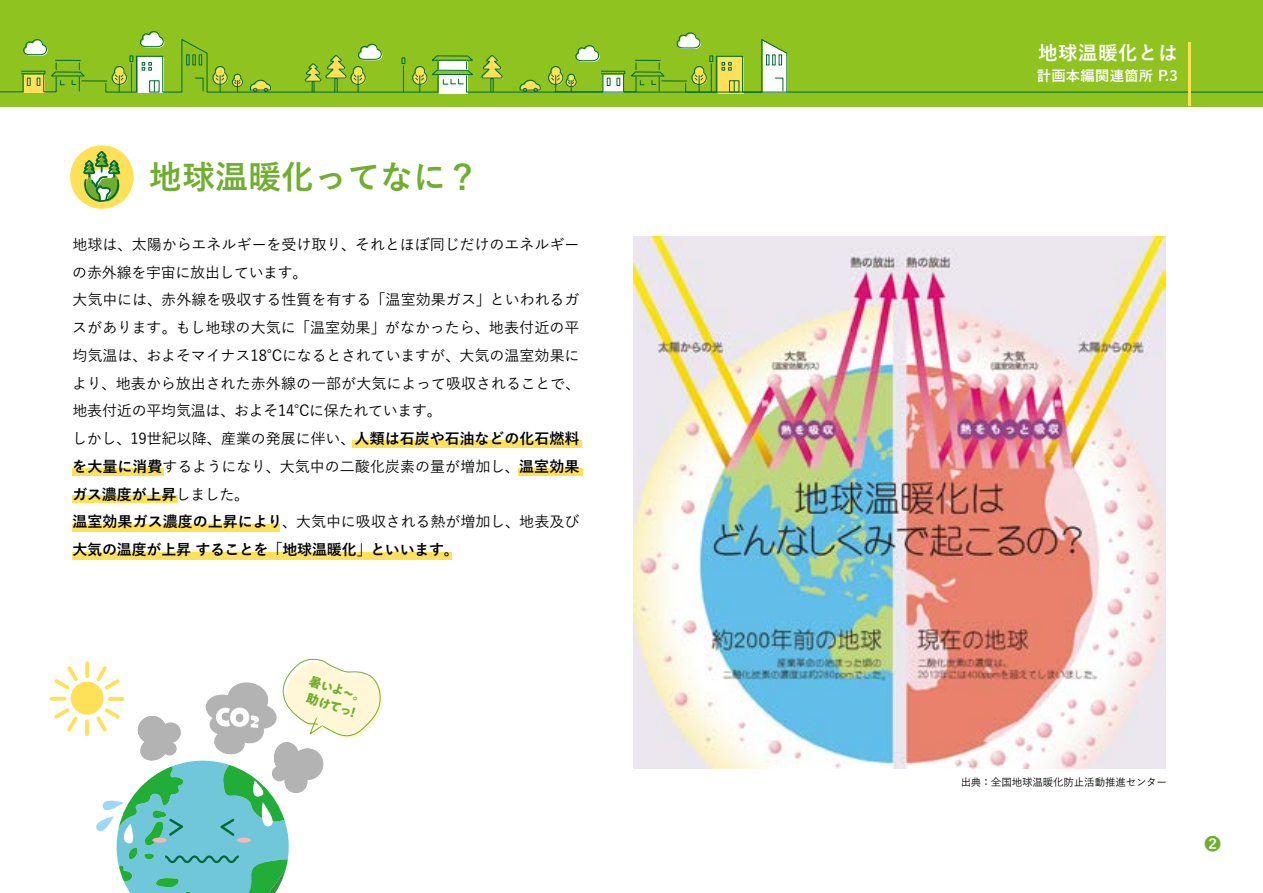
<style>
.page{position:relative;width:1263px;height:893px;background:#fff}
.page>*{position:absolute;margin:0;border:0;box-sizing:border-box;transform-origin:0 0}
.t1{font:700 33px "Yu Gothic";color:#6fae2e}
.t2{font:700 19.5px "Yu Gothic";letter-spacing:.025em;color:#fff}
.t3{font:700 16.5px "Yu Gothic";color:#6fae2e}
.t4{font:500 15px/27.8px "Yu Gothic";letter-spacing:-.005em;color:#000}
.t5{font:700 14.25px "Yu Gothic";letter-spacing:.025em;color:#fff}
.t6{font:700 12.75px "PA1 Gothic Std N";color:#6fae2e}
.t7{font:500 10.5px "Yu Gothic";letter-spacing:-.015em;color:#000}
.s1{font-weight:700}
</style>
<div class="page">
<div style="left:0;top:0;width:1263px;height:106px;background:#8fc31f"></div>
<div style="left:718px;top:57px;width:26px;height:37px;background:#ffe159"></div>
<div style="left:439px;top:75px;width:29px;height:19px;background:#fff"></div>
<hr style="left:82px;top:80px;width:25px;height:2px;background:#006934">
<svg style="left:0;top:39px;width:86px;height:54px"></svg>
<svg style="left:105px;top:31px;width:1158px;height:62px"></svg>
<hr style="left:1187px;top:42px;width:3px;height:64px;background:#ffe159">
<div style="left:352px;top:440px;width:230px;height:8px;background:#ffe159"></div>
<div style="left:73px;top:495px;width:105px;height:8px;background:#ffe159"></div>
<div style="left:73px;top:468px;width:91px;height:8px;background:#ffe159"></div>
<div style="left:518px;top:468px;width:64px;height:8px;background:#ffe159"></div>
<div style="left:73px;top:552px;width:379px;height:7px;background:#ffe159"></div>
<div style="left:73px;top:524px;width:207px;height:7px;background:#ffe159"></div>
<img style="left:633px;top:237px;width:532px;height:532px">
<svg style="left:70px;top:145px;width:64px;height:64px"></svg>
<div style="left:71px;top:682px;width:33px;height:33px;background:#ffe159;border-radius:50%"></div>
<svg style="left:85px;top:661px;width:4px;height:17px"></svg>
<svg style="left:54px;top:666px;width:24px;height:23px"></svg>
<svg style="left:50px;top:697px;width:16px;height:4px"></svg>
<svg style="left:54px;top:708px;width:24px;height:23px"></svg>
<svg style="left:85px;top:720px;width:4px;height:16px"></svg>
<svg style="left:93px;top:658px;width:290px;height:235px"></svg>
<h1 class="t1" style="left:149px;top:159px;width:332px">地球温暖化ってなに?</h1>
<p class="t4" style="left:72px;top:229px;width:510px">地球は、太陽からエネルギーを受け取り、それとほぼ同じだけのエネルギーの赤外線を宇宙に放出しています。<br>大気中には、赤外線を吸収する性質を有する「温室効果ガス」といわれるガスがあります。もし地球の大気に「温室効果」がなかったら、地表付近の平均気温は、およそマイナス18℃になるとされていますが、大気の温室効果により、地表から放出された赤外線の一部が大気によって吸収されることで、地表付近の平均気温は、およそ14℃に保たれています。<br>しかし、19世紀以降、産業の発展に伴い、<span class="s1">人類は石炭や石油などの化石燃料を大量に消費</span>するようになり、大気中の二酸化炭素の量が増加し、<span class="s1">温室効果ガス濃度が上昇</span>しました。<br><span class="s1">温室効果ガス濃度の上昇により</span>、大気中に吸収される熱が増加し、地表及び<span class="s1">大気の温度が上昇することを「地球温暖化」といいます。</span></p>
<p class="t6" style="left:309px;top:690px;width:49px;rotate:18deg">助けてっ</p>
<h2 class="t2" style="left:1038px;top:42px;width:141px">地球温暖化とは</h2>
<p class="t5" style="left:1165px;top:67px;width:14px">.3</p>
<p class="t5" style="left:1037px;top:67px;width:133px">計画本編関連箇所 P</p>
<p class="t7" style="left:961px;top:772px;width:208px">出典：全国地球温暖化防止活動推進センター</p>
<p class="t3" style="left:1204px;top:835px;width:18px">2</p>
</div>
